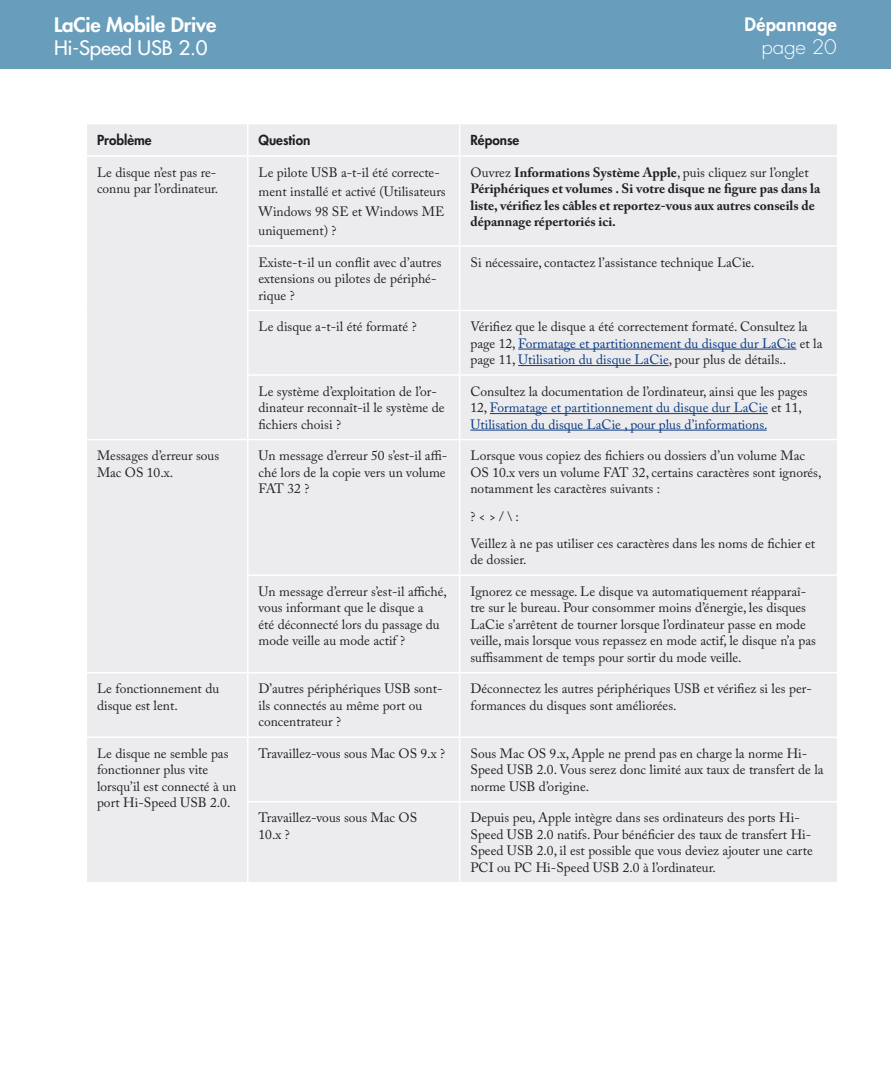
<style>
.page{position:relative;width:891px;height:1080px;background:#fff}
.page>*{position:absolute;margin:0;border:0;box-sizing:border-box;transform-origin:0 0}
.t1{font:800 19.5px "Futura";letter-spacing:-.01em;color:#fff;scale:1.05 1}
.t2{font:19.5px "Futura";letter-spacing:-.01em;color:#fff;scale:1.05 1}
.t3{font:300 19.5px "Futura";color:#fff;scale:1.05 1}
.t4{font:800 18px "Futura";letter-spacing:.02em;color:#fff}
.t5{font:13.5px/16.5px "Adobe Caslon Pro";color:#231f20}
.t6{font:700 13.5px/16.5px "Adobe Caslon Pro";color:#231f20}
.t7{font:13.5px/16.5px "Adobe Caslon Pro";color:#083981}
.t8{font:800 13.5px "Futura";color:#231f20}
.s1{font-weight:400}
.s2{color:#083981}
.s3{color:#231f20}
</style>
<div class="page">
<div style="left:0;top:0;width:891px;height:69px;background:#689dbc"></div>
<div style="left:87px;top:124px;width:750px;height:758px;background:#ececee"></div>
<hr style="left:247px;top:124px;width:1px;height:31px;background:#fff">
<hr style="left:459px;top:124px;width:1px;height:31px;background:#fff">
<hr style="left:86px;top:155px;width:162px;height:2px;background:#fff">
<hr style="left:248px;top:155px;width:212px;height:2px;background:#fff">
<hr style="left:247px;top:157px;width:1px;height:88px;background:#fff">
<hr style="left:460px;top:155px;width:378px;height:2px;background:#fff">
<hr style="left:459px;top:157px;width:1px;height:88px;background:#fff">
<hr style="left:247px;top:245px;width:213px;height:2px;background:#fff">
<hr style="left:247px;top:247px;width:1px;height:63px;background:#fff">
<hr style="left:460px;top:245px;width:378px;height:2px;background:#fff">
<hr style="left:459px;top:247px;width:1px;height:63px;background:#fff">
<hr style="left:247px;top:310px;width:213px;height:1px;background:#fff">
<hr style="left:247px;top:311px;width:1px;height:63px;background:#fff">
<hr style="left:460px;top:310px;width:378px;height:1px;background:#fff">
<hr style="left:459px;top:311px;width:1px;height:63px;background:#fff">
<hr style="left:247px;top:374px;width:213px;height:2px;background:#fff">
<hr style="left:247px;top:376px;width:1px;height:63px;background:#fff">
<hr style="left:460px;top:374px;width:378px;height:2px;background:#fff">
<hr style="left:459px;top:376px;width:1px;height:63px;background:#fff">
<hr style="left:86px;top:439px;width:162px;height:1px;background:#fff">
<hr style="left:248px;top:439px;width:212px;height:1px;background:#fff">
<hr style="left:247px;top:440px;width:1px;height:134px;background:#fff">
<hr style="left:460px;top:439px;width:378px;height:1px;background:#fff">
<hr style="left:459px;top:440px;width:1px;height:134px;background:#fff">
<hr style="left:247px;top:574px;width:213px;height:2px;background:#fff">
<hr style="left:247px;top:576px;width:1px;height:96px;background:#fff">
<hr style="left:460px;top:574px;width:378px;height:2px;background:#fff">
<hr style="left:459px;top:576px;width:1px;height:96px;background:#fff">
<hr style="left:86px;top:672px;width:162px;height:1px;background:#fff">
<hr style="left:248px;top:672px;width:212px;height:1px;background:#fff">
<hr style="left:247px;top:673px;width:1px;height:63px;background:#fff">
<hr style="left:460px;top:672px;width:378px;height:1px;background:#fff">
<hr style="left:459px;top:673px;width:1px;height:63px;background:#fff">
<hr style="left:86px;top:736px;width:162px;height:2px;background:#fff">
<hr style="left:248px;top:736px;width:212px;height:2px;background:#fff">
<hr style="left:247px;top:738px;width:1px;height:63px;background:#fff">
<hr style="left:460px;top:736px;width:378px;height:2px;background:#fff">
<hr style="left:459px;top:738px;width:1px;height:63px;background:#fff">
<hr style="left:247px;top:801px;width:213px;height:1px;background:#fff">
<hr style="left:247px;top:802px;width:1px;height:80px;background:#fff">
<hr style="left:460px;top:801px;width:378px;height:1px;background:#fff">
<hr style="left:459px;top:802px;width:1px;height:80px;background:#fff">
<hr style="left:518px;top:349px;width:278px;height:1px;background:#083981">
<hr style="left:518px;top:365px;width:151px;height:1px;background:#083981">
<hr style="left:490px;top:413px;width:278px;height:1px;background:#083981">
<hr style="left:470px;top:430px;width:297px;height:1px;background:#083981">
<h1 class="t1" style="left:54px;top:12px;width:156px">LaCie Mobile Drive</h1>
<h1 class="t2" style="left:54px;top:36px;width:148px">Hi-Speed USB 2.0</h1>
<h1 class="t3" style="left:762px;top:34px;width:73px">page 20</h1>
<h2 class="t4" style="left:744px;top:12px;width:94px">Dépannage</h2>
<p class="t8" style="left:97px;top:131px;width:56px">Problème</p>
<p class="t8" style="left:259px;top:131px;width:53px">Question</p>
<p class="t8" style="left:470px;top:131px;width:50px">Réponse</p>
<p class="t5" style="left:97px;top:164px;width:123px">Le disque n’est pas re&shy;connu par l’ordinateur.</p>
<p class="t5" style="left:259px;top:162px;width:189px;line-height:19.5px">Le pilote USB a-t-il été correcte&shy;ment installé et activé (Utilisateurs<br>Windows 98 SE et Windows ME uniquement) ?</p>
<p class="t6" style="left:470px;top:164px;width:351px"><span class="s1">Ouvrez</span> Informations Système Apple<span class="s1">, puis cliquez sur l’onglet </span>Périphériques et volumes . Si votre disque ne figure pas dans la liste, vérifiez les câbles et reportez-vous aux autres conseils de dépannage répertoriés ici.</p>
<p class="t5" style="left:259px;top:254px;width:185px">Existe-t-il un conflit avec d’autres extensions ou pilotes de périphé&shy;rique ?</p>
<p class="t5" style="left:470px;top:254px;width:286px">Si nécessaire, contactez l’assistance technique LaCie.</p>
<p class="t5" style="left:259px;top:318px;width:160px">Le disque a-t-il été formaté ?</p>
<p class="t5" style="left:470px;top:318px;width:354px">Vérifiez que le disque a été correctement formaté. Consultez la page 12, <span class="s2">Formatage et partitionnement du disque dur LaCie</span> et la page 11, <span class="s2">Utilisation du disque LaCie</span>, pour plus de détails..</p>
<p class="t5" style="left:259px;top:383px;width:188px">Le système d’exploitation de l’or&shy;dinateur reconnaît-il le système de fichiers choisi ?</p>
<p class="t7" style="left:470px;top:383px;width:339px"><span class="s3">Consultez la documentation de l’ordinateur, ainsi que les pages<br>12,</span> Formatage et partitionnement du disque dur LaCie <span class="s3">et 11,<br></span>Utilisation du disque LaCie , pour plus d’informations.</p>
<p class="t5" style="left:97px;top:447px;width:124px">Messages d’erreur sous<br>Mac OS 10.x.</p>
<p class="t5" style="left:259px;top:447px;width:190px">Un message d’erreur 50 s’est-il affi&shy;ché lors de la copie vers un volume<br>FAT 32 ?</p>
<p class="t5" style="left:470px;top:447px;width:353px">Lorsque vous copiez des fichiers ou dossiers d’un volume Mac<br>OS 10.x vers un volume FAT 32, certains caractères sont ignorés, notamment les caractères suivants :</p>
<p class="t5" style="left:470px;top:502px;width:346px;line-height:27.3px">? &lt; &gt; / \ :<br>Veillez à ne pas utiliser ces caractères dans les noms de fichier et</p>
<p class="t5" style="left:470px;top:551px;width:58px">de dossier.</p>
<p class="t5" style="left:259px;top:583px;width:190px">Un message d’erreur s’est-il affiché, vous informant que le disque a<br>été déconnecté lors du passage du mode veille au mode actif ?</p>
<p class="t5" style="left:470px;top:583px;width:347px">Ignorez ce message. Le disque va automatiquement réapparaî&shy;tre sur le bureau. Pour consommer moins d’énergie, les disques LaCie s’arrêtent de tourner lorsque l’ordinateur passe en mode veille, mais lorsque vous repassez en mode actif, le disque n’a pas suffisamment de temps pour sortir du mode veille.</p>
<p class="t5" style="left:97px;top:681px;width:124px">Le fonctionnement du disque est lent.</p>
<p class="t5" style="left:259px;top:681px;width:186px">D’autres périphériques USB sont&shy;ils connectés au même port ou concentrateur ?</p>
<p class="t5" style="left:470px;top:681px;width:343px">Déconnectez les autres périphériques USB et vérifiez si les per&shy;formances du disques sont améliorées.</p>
<p class="t5" style="left:97px;top:745px;width:141px">Le disque ne semble pas fonctionner plus vite lorsqu’il est connecté à un port Hi-Speed USB 2.0.</p>
<p class="t5" style="left:259px;top:745px;width:188px">Travaillez-vous sous Mac OS 9.x ?</p>
<p class="t5" style="left:470px;top:745px;width:355px">Sous Mac OS 9.x, Apple ne prend pas en charge la norme Hi-<br>Speed USB 2.0. Vous serez donc limité aux taux de transfert de la norme USB d’origine.</p>
<p class="t5" style="left:259px;top:810px;width:160px">Travaillez-vous sous Mac OS<br>10.x ?</p>
<p class="t5" style="left:470px;top:810px;width:344px">Depuis peu, Apple intègre dans ses ordinateurs des ports Hi-Speed USB 2.0 natifs. Pour bénéficier des taux de transfert Hi-Speed USB 2.0, il est possible que vous deviez ajouter une carte PCI ou PC Hi-Speed USB 2.0 à l’ordinateur.</p>
</div>
